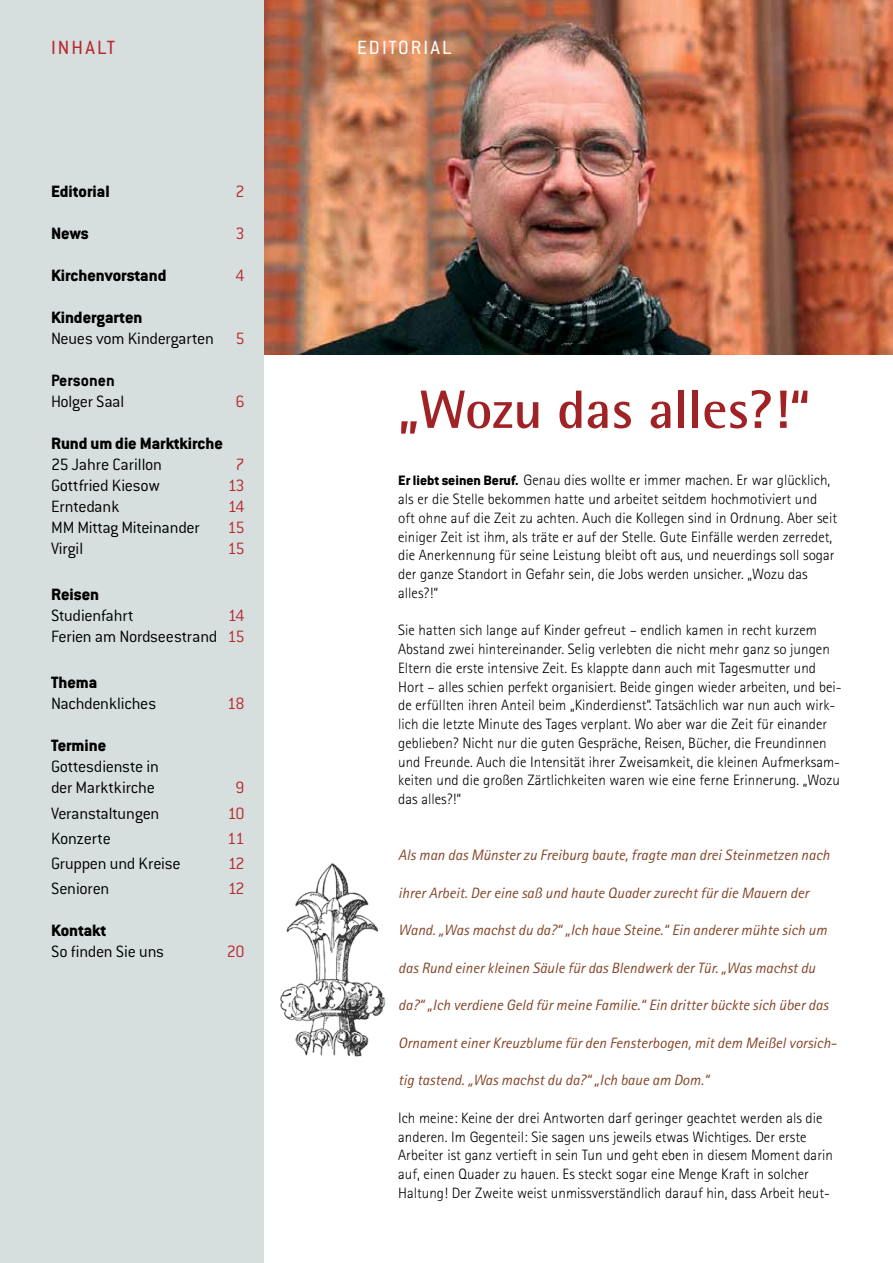
<style>
.page{position:relative;width:893px;height:1263px;background:#fff}
.page>*{position:absolute;margin:0;border:0;box-sizing:border-box;transform-origin:0 0}
.t1{font:700 54px "Rotis Semi Sans";color:#a02225}
.t2{font:21px "Conduit ITC Std";letter-spacing:.1em;color:#fff}
.t3{font:21px "Conduit ITC Std";letter-spacing:.1em;color:#b8292f}
.t4{font:300 18px/21px "Conduit ITC Std";letter-spacing:-.015em;color:#000}
.t5{font:800 18px "Conduit ITC Std";color:#000}
.t6{font:300 18px "Conduit ITC Std";letter-spacing:-.08em;color:#b8292f}
.t7{font:700 18px "Conduit ITC Std";color:#000}
.t8{font:300 15px/18.8px "Rotis Sans Serif";color:#000}
.t9{font:italic 15px "Rotis Sans Serif";color:#854529}
.s1{font-weight:800}
.s2{color:#b8292f}
.s3{font-family:"Conduit ITC Std";font-weight:800}
</style>
<div class="page">
<img style="left:263px;top:0;width:629px;height:354px">
<div style="left:0;top:0;width:263px;height:1263px;background:#d7dede"></div>
<hr style="left:892px;top:0;width:1px;height:354px;background:#854529">
<img style="left:280px;top:863px;width:106px;height:194px">
<h2 class="t3" style="left:51px;top:35px;width:65px">INHALT</h2>
<h2 class="t2" style="left:357px;top:35px;width:96px">EDITORIAL</h2>
<p class="t5" style="left:51px;top:180px;width:60px">Editorial</p>
<p class="t6" style="left:235px;top:180px;width:11px">2</p>
<p class="t5" style="left:51px;top:222px;width:39px">News</p>
<p class="t6" style="left:235px;top:222px;width:11px">3</p>
<p class="t5" style="left:51px;top:264px;width:117px">Kirchenvorstand</p>
<p class="t6" style="left:235px;top:264px;width:11px">4</p>
<p class="t4" style="left:51px;top:306px;width:195px"><span class="s1">Kindergarten<br></span>Neues vom Kindergarten <span class="s2">5</span></p>
<p class="t7" style="left:51px;top:369px;width:65px">Personen</p>
<p class="t4" style="left:51px;top:390px;width:75px">Holger Saal</p>
<p class="t6" style="left:235px;top:390px;width:11px">6</p>
<p class="t5" style="left:51px;top:432px;width:173px">Rund um die Marktkirche</p>
<p class="t4" style="left:51px;top:453px;width:112px">25 Jahre Carillon</p>
<p class="t6" style="left:235px;top:453px;width:11px">7</p>
<p class="t4" style="left:51px;top:474px;width:110px">Gottfried Kiesow</p>
<p class="t6" style="left:228px;top:474px;width:18px">13</p>
<p class="t4" style="left:51px;top:495px;width:70px">Erntedank</p>
<p class="t6" style="left:228px;top:495px;width:18px">14</p>
<p class="t4" style="left:51px;top:516px;width:150px">MM Mittag Miteinander</p>
<p class="t6" style="left:228px;top:516px;width:18px">15</p>
<p class="t4" style="left:51px;top:537px;width:34px">Virgil</p>
<p class="t6" style="left:228px;top:537px;width:18px">15</p>
<p class="t5" style="left:51px;top:583px;width:50px">Reisen</p>
<p class="t4" style="left:51px;top:604px;width:84px">Studienfahrt</p>
<p class="t4" style="left:51px;top:604px;width:195px;text-align:right"><span class="s2">14<br></span>Ferien am Nordseestrand <span class="s2">15</span></p>
<p class="t5" style="left:51px;top:672px;width:48px">Thema</p>
<p class="t4" style="left:51px;top:693px;width:107px">Nachdenkliches</p>
<p class="t6" style="left:227px;top:693px;width:19px">18</p>
<p class="t5" style="left:51px;top:735px;width:57px">Termine</p>
<p class="t4" style="left:51px;top:756px;width:109px">Gottesdienste in der Marktkirche</p>
<p class="t6" style="left:235px;top:777px;width:11px">9</p>
<p class="t4" style="left:51px;top:802px;width:110px">Veranstaltungen</p>
<p class="t6" style="left:227px;top:802px;width:19px">10</p>
<p class="t4" style="left:51px;top:827px;width:61px">Konzerte</p>
<p class="t6" style="left:227px;top:827px;width:19px">11</p>
<p class="t4" style="left:51px;top:852px;width:131px">Gruppen und Kreise</p>
<p class="t6" style="left:228px;top:852px;width:18px">12</p>
<p class="t4" style="left:51px;top:878px;width:60px">Senioren</p>
<p class="t6" style="left:228px;top:878px;width:18px">12</p>
<p class="t5" style="left:51px;top:920px;width:57px">Kontakt</p>
<p class="t4" style="left:51px;top:941px;width:115px">So finden Sie uns</p>
<p class="t6" style="left:227px;top:941px;width:19px">20</p>
<h1 class="t1" style="left:398px;top:376px;width:414px">„Wozu das alles?!“</h1>
<p class="t8" style="left:398px;top:471px;width:440px"><span class="s3">Er liebt seinen Beruf.</span> Genau dies wollte er immer machen. Er war glücklich, als er die Stelle bekommen hatte und arbeitet seitdem hochmotiviert und oft ohne auf die Zeit zu achten. Auch die Kollegen sind in Ordnung. Aber seit einiger Zeit ist ihm, als träte er auf der Stelle. Gute Einfälle werden zerredet, die Anerkennung für seine Leistung bleibt oft aus, und neuerdings soll sogar der ganze Standort in Gefahr sein, die Jobs werden unsicher. „Wozu das alles?!“</p>
<p class="t8" style="left:398px;top:621px;width:445px">Sie hatten sich lange auf Kinder gefreut – endlich kamen in recht kurzem Abstand zwei hintereinander. Selig verlebten die nicht mehr ganz so jungen Eltern die erste intensive Zeit. Es klappte dann auch mit Tagesmutter und Hort – alles schien perfekt organisiert. Beide gingen wieder arbeiten, und bei&shy;de erfüllten ihren Anteil beim „Kinderdienst“. Tatsächlich war nun auch wirk&shy;lich die letzte Minute des Tages verplant. Wo aber war die Zeit für einander geblieben? Nicht nur die guten Gespräche, Reisen, Bücher, die Freundinnen und Freunde. Auch die Intensität ihrer Zweisamkeit, die kleinen Aufmerksam&shy;keiten und die großen Zärtlichkeiten waren wie eine ferne Erinnerung. „Wozu das alles?!“</p>
<p class="t9" style="left:398px;top:846px;width:433px">Als man das Münster zu Freiburg baute, fragte man drei Steinmetzen nach</p>
<p class="t9" style="left:398px;top:884px;width:412px">ihrer Arbeit. Der eine saß und haute Quader zurecht für die Mauern der</p>
<p class="t9" style="left:398px;top:921px;width:430px">Wand. „Was machst du da?“ „Ich haue Steine.“ Ein anderer mühte sich um</p>
<p class="t9" style="left:398px;top:959px;width:419px">das Rund einer kleinen Säule für das Blendwerk der Tür. „Was machst du</p>
<p class="t9" style="left:398px;top:996px;width:431px">da?“ „Ich verdiene Geld für meine Familie.“ Ein dritter bückte sich über das</p>
<p class="t9" style="left:398px;top:1034px;width:437px">Ornament einer Kreuzblume für den Fensterbogen, mit dem Meißel vorsich-</p>
<p class="t9" style="left:398px;top:1071px;width:312px">tig tastend. „Was machst du da?“ „Ich baue am Dom.“</p>
<p class="t8" style="left:398px;top:1108px;width:436px">Ich meine: Keine der drei Antworten darf geringer geachtet werden als die anderen. Im Gegenteil: Sie sagen uns jeweils etwas Wichtiges. Der erste Arbeiter ist ganz vertieft in sein Tun und geht eben in diesem Moment darin auf, einen Quader zu hauen. Es steckt sogar eine Menge Kraft in solcher Haltung! Der Zweite weist unmissverständlich darauf hin, dass Arbeit heut-</p>
</div>
